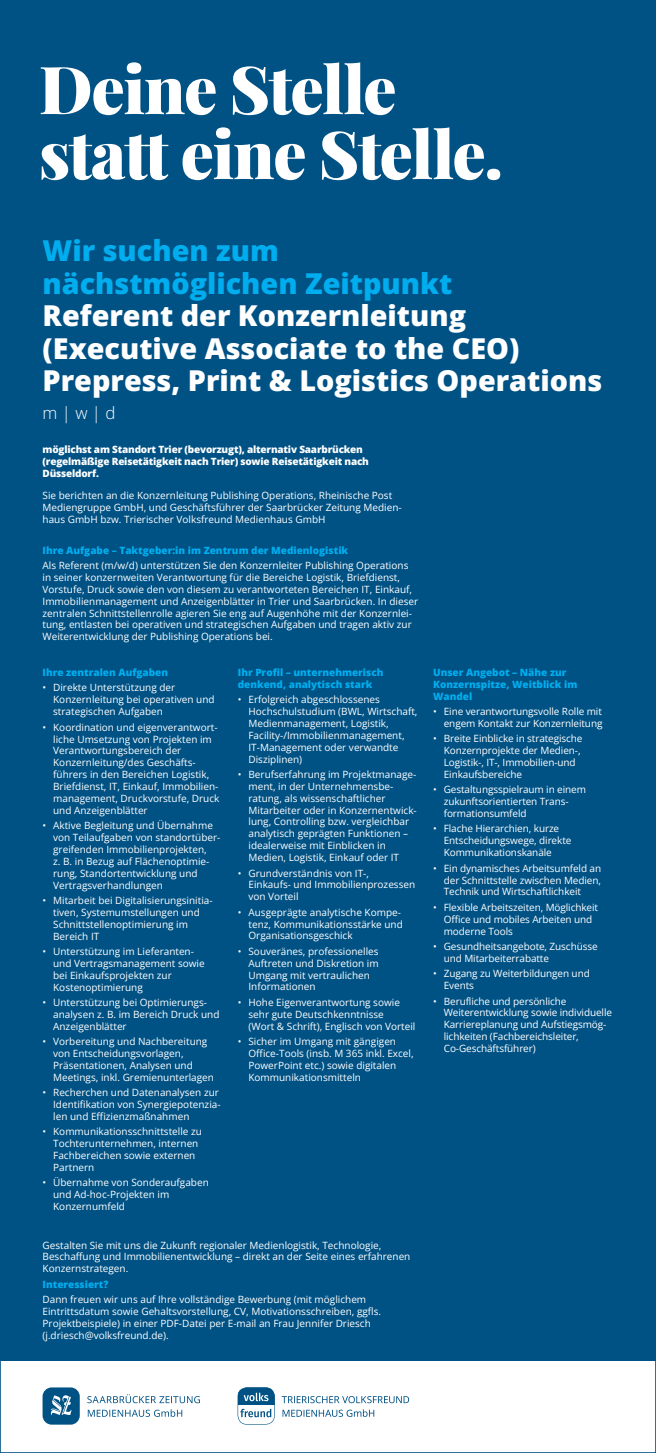
<style>
.page{position:relative;width:656px;height:1453px;background:#fff}
.page>*{position:absolute;margin:0;border:0;box-sizing:border-box;transform-origin:0 0}
.t1{font:900 66.25px/65px "Playfair Display";letter-spacing:-.02em;color:#fff}
.t2{font:800 28.75px/32.5px "Open Sans";color:#fff}
.t3{font:800 28.75px/32.5px "Open Sans";color:#00aeef}
.t4{font:300 16.88px "Open Sans";color:#fff}
.t5{font:10px/11.9px "Open Sans";color:#fff}
.t6{font:800 10px/11.9px "Open Sans";color:#00aeef}
.t7{font:800 10px/11.9px "Open Sans";letter-spacing:-.02em;color:#fff}
</style>
<div class="page">
<div style="left:0;top:0;width:656px;height:1361px;background:#005285"></div>
<svg style="left:43px;top:1387px;width:37px;height:37px"></svg>
<svg style="left:88px;top:1409px;width:94px;height:8px"></svg>
<svg style="left:87px;top:1394px;width:113px;height:9px"></svg>
<svg style="left:237px;top:1387px;width:38px;height:37px"></svg>
<svg style="left:282px;top:1409px;width:92px;height:8px"></svg>
<svg style="left:281px;top:1396px;width:128px;height:7px"></svg>
<h1 class="t1" style="left:39px;top:51px;width:465px">Deine Stelle statt eine Stelle.</h1>
<h2 class="t3" style="left:43px;top:233px;width:411px">Wir suchen zum nächstmöglichen Zeitpunkt</h2>
<h2 class="t2" style="left:43px;top:298px;width:561px">Referent der Konzernleitung (Executive Associate to the CEO)<br>Prepress, Print &amp; Logistics Operations</h2>
<h3 class="t4" style="left:43px;top:402px;width:74px">m | w | d</h3>
<p class="t7" style="left:43px;top:443px;width:328px">möglichst am Standort Trier (bevorzugt), alternativ Saarbrücken (regelmäßige Reisetätigkeit nach Trier) sowie Reisetätigkeit nach<br>Düsseldorf.</p>
<p class="t5" style="left:43px;top:489px;width:360px">Sie berichten an die Konzernleitung Publishing Operations, Rheinische Post<br>Mediengruppe GmbH, und Geschäftsführer der Saarbrücker Zeitung Medien&shy;haus GmbH bzw. Trierischer Volksfreund Medienhaus GmbH</p>
<p class="t6" style="left:43px;top:544px;width:307px">Ihre Aufgabe – Taktgeber:in im Zentrum der Medienlogistik</p>
<p class="t5" style="left:43px;top:559px;width:377px">Als Referent (m/w/d) unterstützen Sie den Konzernleiter Publishing Operations in seiner konzernweiten Verantwortung für die Bereiche Logistik, Briefdienst, Vorstufe, Druck sowie den von diesem zu verantworteten Bereichen IT, Einkauf, Immobilienmanagement und Anzeigenblätter in Trier und Saarbrücken. In dieser zentralen Schnittstellenrolle agieren Sie eng auf Augenhöhe mit der Konzernlei&shy;tung, entlasten bei operativen und strategischen Aufgaben und tragen aktiv zur Weiterentwicklung der Publishing Operations bei.</p>
<p class="t6" style="left:43px;top:666px;width:127px">Ihre zentralen Aufgaben</p>
<p class="t5" style="left:53px;top:682px;width:163px;text-indent:-11px">• Direkte Unterstützung der<br>Konzernleitung bei operativen und strategischen Aufgaben</p>
<p class="t5" style="left:53px;top:721px;width:168px;text-indent:-11px">• Koordination und eigenverantwort&shy;liche Umsetzung von Projekten im Verantwortungsbereich der Konzernleitung/des Geschäfts&shy;führers in den Bereichen Logistik, Briefdienst, IT, Einkauf, Immobilien&shy;management, Druckvorstufe, Druck und Anzeigenblätter</p>
<p class="t5" style="left:53px;top:819px;width:169px;text-indent:-11px">• Aktive Begleitung und Übernahme von Teilaufgaben von standortüber&shy;greifenden Immobilienprojekten,<br>z. B. in Bezug auf Flächenoptimie&shy;rung, Standortentwicklung und<br>Vertragsverhandlungen</p>
<p class="t5" style="left:53px;top:894px;width:161px;text-indent:-11px">• Mitarbeit bei Digitalisierungsinitia&shy;tiven, Systemumstellungen und<br>Schnittstellenoptimierung im<br>Bereich IT</p>
<p class="t5" style="left:53px;top:945px;width:153px;text-indent:-11px">• Unterstützung im Lieferanten&shy;und Vertragsmanagement sowie bei Einkaufsprojekten zur<br>Kostenoptimierung</p>
<p class="t5" style="left:53px;top:996px;width:168px;text-indent:-11px">• Unterstützung bei Optimierungs&shy;analysen z. B. im Bereich Druck und<br>Anzeigenblätter</p>
<p class="t5" style="left:53px;top:1035px;width:162px;text-indent:-11px">• Vorbereitung und Nachbereitung von Entscheidungsvorlagen,<br>Präsentationen, Analysen und<br>Meetings, inkl. Gremienunterlagen</p>
<p class="t5" style="left:53px;top:1086px;width:169px;text-indent:-11px">• Recherchen und Datenanalysen zur<br>Identifikation von Synergiepotenzia&shy;len und Effizienzmaßnahmen</p>
<p class="t5" style="left:53px;top:1125px;width:150px;text-indent:-11px">• Kommunikationsschnittstelle zu<br>Tochterunternehmen, internen<br>Fachbereichen sowie externen<br>Partnern</p>
<p class="t5" style="left:53px;top:1176px;width:157px;text-indent:-11px">• Übernahme von Sonderaufgaben und Ad-hoc-Projekten im<br>Konzernumfeld</p>
<p class="t6" style="left:238px;top:666px;width:147px">Ihr Profil – unternehmerisch denkend, analytisch stark</p>
<p class="t5" style="left:248px;top:693px;width:170px;text-indent:-11px">• Erfolgreich abgeschlossenes<br>Hochschulstudium (BWL, Wirtschaft,<br>Medienmanagement, Logistik,<br>Facility-/Immobilienmanagement,<br>IT-Management oder verwandte<br>Disziplinen)</p>
<p class="t5" style="left:248px;top:768px;width:170px;text-indent:-11px">• Berufserfahrung im Projektmanage&shy;ment, in der Unternehmensbe&shy;ratung, als wissenschaftlicher Mitarbeiter oder in Konzernentwick&shy;lung, Controlling bzw. vergleichbar analytisch geprägten Funktionen – idealerweise mit Einblicken in Medien, Logistik, Einkauf oder IT</p>
<p class="t5" style="left:248px;top:867px;width:168px;text-indent:-11px">• Grundverständnis von IT-,<br>Einkaufs- und Immobilienprozessen von Vorteil</p>
<p class="t5" style="left:248px;top:906px;width:156px;text-indent:-11px">• Ausgeprägte analytische Kompe&shy;tenz, Kommunikationsstärke und<br>Organisationsgeschick</p>
<p class="t5" style="left:248px;top:945px;width:132px;text-indent:-11px">• Souveränes, professionelles<br>Auftreten und Diskretion im<br>Umgang mit vertraulichen<br>Informationen</p>
<p class="t5" style="left:248px;top:996px;width:168px;text-indent:-11px">• Hohe Eigenverantwortung sowie sehr gute Deutschkenntnisse<br>(Wort &amp; Schrift), Englisch von Vorteil</p>
<p class="t5" style="left:248px;top:1035px;width:167px;text-indent:-11px">• Sicher im Umgang mit gängigen<br>Office-Tools (insb. M 365 inkl. Excel,<br>PowerPoint etc.) sowie digitalen<br>Kommunikationsmitteln</p>
<p class="t5" style="left:43px;top:1238px;width:369px">Gestalten Sie mit uns die Zukunft regionaler Medienlogistik, Technologie,<br>Beschaffung und Immobilienentwicklung – direkt an der Seite eines erfahrenen<br>Konzernstrategen.</p>
<p class="t6" style="left:43px;top:1278px;width:67px">Interessiert?</p>
<p class="t5" style="left:43px;top:1293px;width:340px">Dann freuen wir uns auf Ihre vollständige Bewerbung (mit möglichem Eintrittsdatum sowie Gehaltsvorstellung, CV, Motivationsschreiben, ggfls.<br>Projektbeispiele) in einer PDF-Datei per E-mail an Frau Jennifer Driesch (j.driesch@volksfreund.de).</p>
<p class="t6" style="left:433px;top:666px;width:146px">Unser Angebot – Nähe zur<br>Konzernspitze, Weitblick im<br>Wandel</p>
<p class="t5" style="left:433px;top:705px;width:171px;text-align:right">• Eine verantwortungsvolle Rolle mit engem Kontakt zur Konzernleitung</p>
<p class="t5" style="left:443px;top:732px;width:140px;text-indent:-11px">• Breite Einblicke in strategische<br>Konzernprojekte der Medien-,<br>Logistik-, IT-, Immobilien-und<br>Einkaufsbereiche</p>
<p class="t5" style="left:443px;top:783px;width:144px;text-indent:-11px">• Gestaltungsspielraum in einem zukunftsorientierten Trans&shy;formationsumfeld</p>
<p class="t5" style="left:443px;top:823px;width:129px;text-indent:-11px">• Flache Hierarchien, kurze<br>Entscheidungswege, direkte<br>Kommunikationskanäle</p>
<p class="t5" style="left:443px;top:862px;width:159px;text-align:justify;text-indent:-11px">• Ein dynamisches Arbeitsumfeld an der Schnittstelle zwischen Medien, Technik und Wirtschaftlichkeit</p>
<p class="t5" style="left:443px;top:901px;width:156px;text-indent:-11px">• Flexible Arbeitszeiten, Möglichkeit<br>Office und mobiles Arbeiten und moderne Tools</p>
<p class="t5" style="left:443px;top:940px;width:155px;text-indent:-11px">• Gesundheitsangebote, Zuschüsse und Mitarbeiterrabatte</p>
<p class="t5" style="left:443px;top:967px;width:147px;text-indent:-11px">• Zugang zu Weiterbildungen und<br>Events</p>
<p class="t5" style="left:443px;top:995px;width:170px;text-indent:-11px">• Berufliche und persönliche<br>Weiterentwicklung sowie individuelle<br>Karriereplanung und Aufstiegsmög&shy;lichkeiten (Fachbereichsleiter,<br>Co-Geschäftsführer)</p>
</div>
